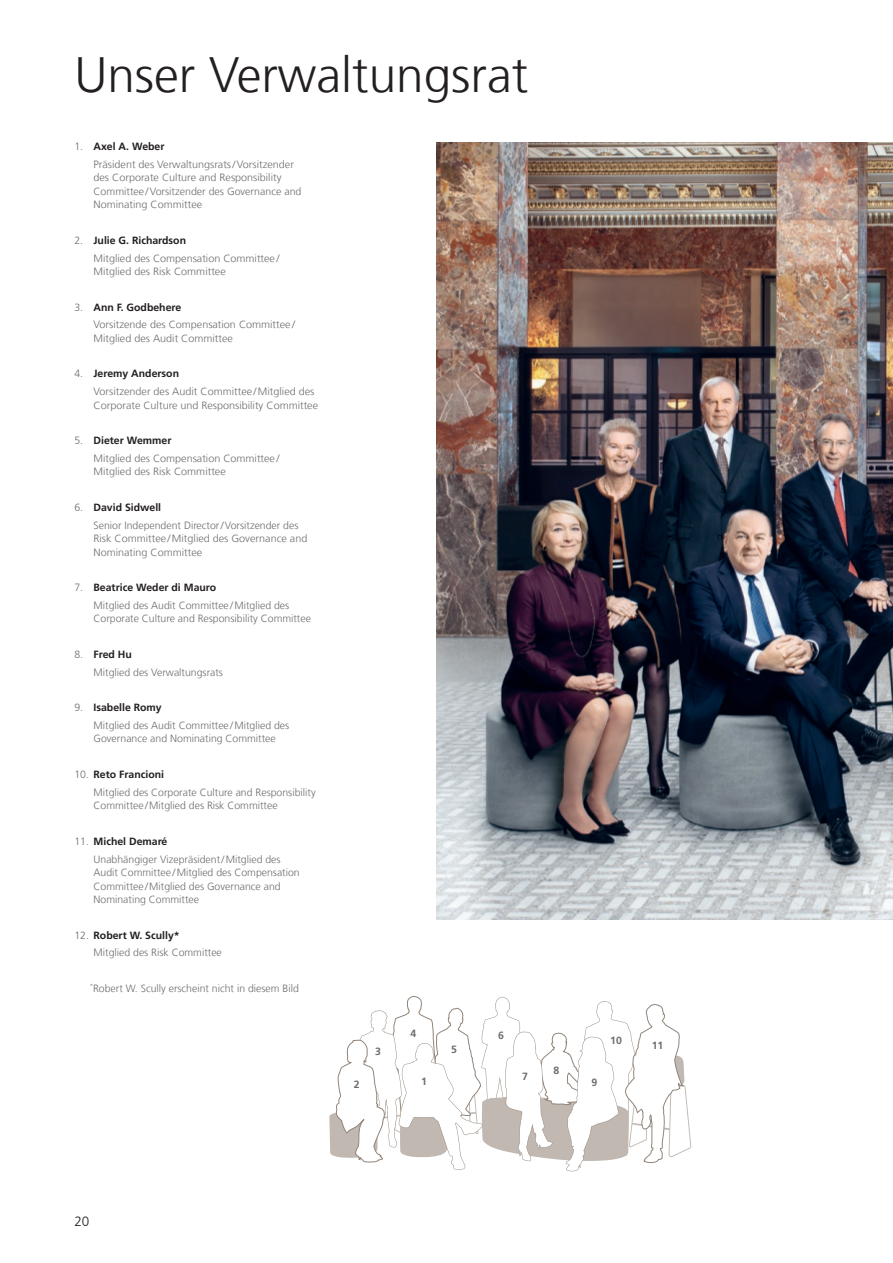
<style>
.page{position:relative;width:893px;height:1263px;background:#fff}
.page>*{position:absolute;margin:0;border:0;box-sizing:border-box;transform-origin:0 0}
.t1{font:300 49.5px "Frutiger LT Com";color:#231f20}
.t2{font:300 13.5px "Frutiger LT Com";color:#231f20}
.t3{font:300 10.5px/17.7px "Frutiger LT Com";color:#6c6d70}
.t4{font:700 10.5px "Frutiger LT Com";color:#6c6d70}
.s1{font-weight:700;color:#231f20}
</style>
<div class="page">
<svg style="left:329px;top:995px;width:362px;height:176px"></svg>
<img style="left:437px;top:142px;width:456px;height:777px">
<h1 class="t1" style="left:74px;top:46px;width:455px">Unser Verwaltungsrat</h1>
<p class="t3" style="left:94px;top:138px;width:202px;text-indent:-19px">1. <span class="s1">Axel A. Weber<br></span>Präsident des Verwaltungsrats/Vorsitzender</p>
<p class="t3" style="left:94px;top:171px;width:209px;line-height:13.5px">des Corporate Culture and Responsibility<br>Committee /Vorsitzender des Governance and<br>Nominating Committee</p>
<p class="t3" style="left:94px;top:231px;width:187px;text-indent:-19px">2. <span class="s1">Julie G. Richardson<br></span>Mitglied des Compensation Committee/</p>
<p class="t3" style="left:94px;top:263px;width:134px">Mitglied des Risk Committee</p>
<p class="t3" style="left:94px;top:298px;width:203px;text-indent:-19px">3. <span class="s1">Ann F. Godbehere<br></span>Vorsitzende des Compensation Committee/</p>
<p class="t3" style="left:94px;top:329px;width:141px">Mitglied des Audit Committee</p>
<p class="t3" style="left:94px;top:365px;width:222px;text-indent:-19px">4. <span class="s1">Jeremy Anderson<br></span>Vorsitzender des Audit Committee /Mitglied des</p>
<p class="t3" style="left:94px;top:396px;width:226px">Corporate Culture und Responsibility Committee</p>
<p class="t3" style="left:94px;top:432px;width:187px;text-indent:-19px">5. <span class="s1">Dieter Wemmer<br></span>Mitglied des Compensation Committee/</p>
<p class="t3" style="left:94px;top:463px;width:134px">Mitglied des Risk Committee</p>
<p class="t3" style="left:94px;top:498px;width:206px;text-indent:-19px">6. <span class="s1">David Sidwell<br></span>Senior Independent Director/Vorsitzender des</p>
<p class="t3" style="left:94px;top:532px;width:215px;line-height:13.5px">Risk Committee/Mitglied des Governance and<br>Nominating Committee</p>
<p class="t3" style="left:94px;top:579px;width:197px;text-indent:-19px">7. <span class="s1">Beatrice Weder di Mauro<br></span>Mitglied des Audit Committee /Mitglied des</p>
<p class="t3" style="left:94px;top:610px;width:219px">Corporate Culture and Responsibility Committee</p>
<p class="t3" style="left:94px;top:645px;width:131px;text-indent:-19px">8. <span class="s1">Fred Hu<br></span>Mitglied des Verwaltungsrats</p>
<p class="t3" style="left:94px;top:699px;width:197px;text-indent:-19px">9. <span class="s1">Isabelle Romy<br></span>Mitglied des Audit Committee /Mitglied des</p>
<p class="t3" style="left:94px;top:730px;width:184px">Governance and Nominating Committee</p>
<p class="t3" style="left:94px;top:765px;width:224px;text-indent:-19px">10. <span class="s1">Reto Francioni<br></span>Mitglied des Corporate Culture and Responsibility</p>
<p class="t3" style="left:94px;top:797px;width:186px">Committee /Mitglied des Risk Committee</p>
<p class="t3" style="left:94px;top:832px;width:189px;text-indent:-19px">11. <span class="s1">Michel Demaré<br></span>Unabhängiger Vizepräsident/Mitglied des</p>
<p class="t3" style="left:94px;top:866px;width:208px;line-height:13.5px">Audit Committee/Mitglied des Compensation<br>Committee /Mitglied des Governance and<br>Nominating Committee</p>
<p class="t3" style="left:94px;top:926px;width:130px;text-indent:-19px">12. <span class="s1">Robert W. Scully*<br></span>Mitglied des Risk Committee</p>
<p class="t3" style="left:90px;top:979px;width:211px"><sup>*</sup>Robert W. Scully erscheint nicht in diesem Bild</p>
<p class="t4" style="left:375px;top:1045px;width:7px">3</p>
<p class="t4" style="left:411px;top:1028px;width:7px">4</p>
<p class="t4" style="left:354px;top:1078px;width:7px">2</p>
<p class="t4" style="left:421px;top:1076px;width:7px">1</p>
<p class="t4" style="left:451px;top:1043px;width:7px">5</p>
<p class="t4" style="left:498px;top:1029px;width:7px">6</p>
<p class="t4" style="left:522px;top:1070px;width:7px">7</p>
<p class="t4" style="left:553px;top:1064px;width:7px">8</p>
<p class="t4" style="left:592px;top:1076px;width:7px">9</p>
<p class="t4" style="left:610px;top:1034px;width:13px">10</p>
<p class="t4" style="left:652px;top:1039px;width:13px">11</p>
<p class="t2" style="left:74px;top:1213px;width:17px">20</p>
</div>
